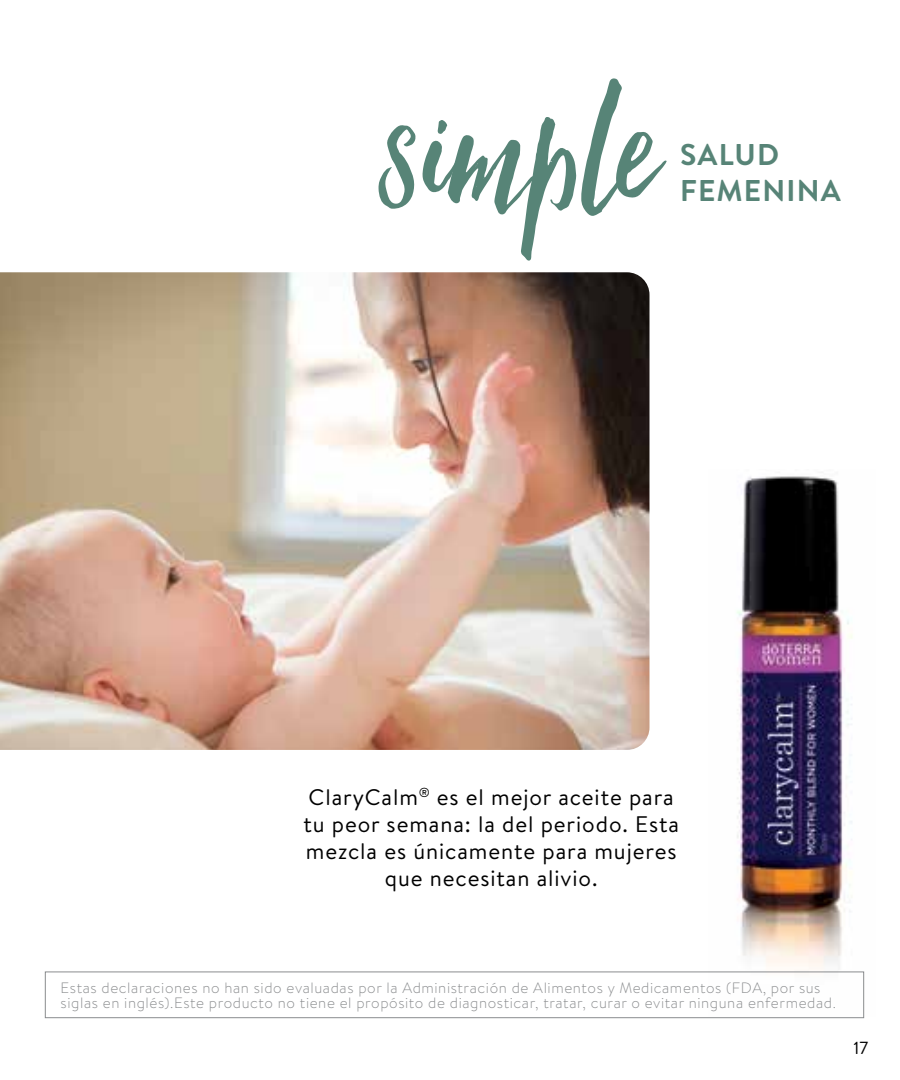
<style>
.page{position:relative;width:900px;height:1080px;background:#fff}
.page>*{position:absolute;margin:0;border:0;box-sizing:border-box;transform-origin:0 0}
.t1{font:202.5px "Hello Beautiful";color:#578477}
.t2{font:700 30px/36px "Brandon Text";letter-spacing:.04em;color:#578477}
.t3{font:22.5px/27px "Brandon Text";letter-spacing:.04em;color:#000;text-align:center}
.t4{font:17.5px "Brandon Text";color:#000}
.t5{font:300 15px/15px "Brandon Text";letter-spacing:.04em;color:#8a8c8e}
</style>
<div class="page">
<img style="left:708px;top:476px;width:157px;height:541px">
<div style="left:45px;top:972px;width:819px;height:46px;border:1px solid #8a8c8e"></div>
<img style="left:0;top:272px;width:649px;height:478px">
<h1 class="t1" style="left:386px;top:33px;width:277px;rotate:1deg">simple</h1>
<h2 class="t2" style="left:680px;top:136px;width:162px">SALUD<br>FEMENINA</h2>
<h3 class="t3" style="left:303px;top:783px;width:377px">ClaryCalm<sup>®</sup> es el mejor aceite para tu peor semana: la del periodo. Esta mezcla es únicamente para mujeres que necesitan alivio.</h3>
<p class="t5" style="left:61px;top:979px;width:777px">Estas declaraciones no han sido evaluadas por la Administración de Alimentos y Medicamentos (FDA, por sus siglas en inglés).Este producto no tiene el propósito de diagnosticar, tratar, curar o evitar ninguna enfermedad.</p>
<p class="t4" style="left:854px;top:1036px;width:16px">17</p>
</div>
